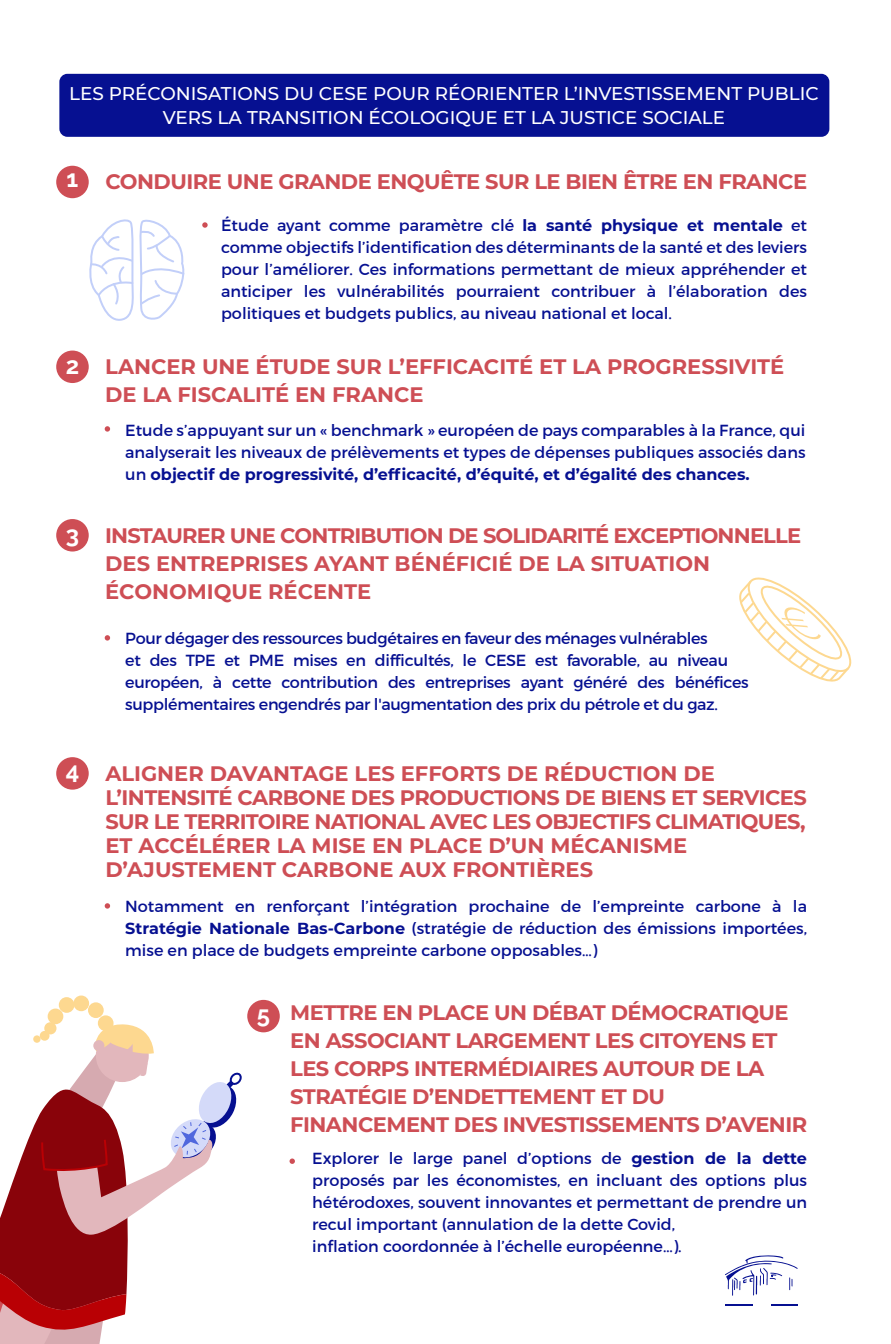
<style>
.page{position:relative;width:891px;height:1344px;background:#fff}
.page>*{position:absolute;margin:0;border:0;box-sizing:border-box;transform-origin:0 0}
.t1{font:700 23.8px "Raleway";color:#fff}
.t2{font:700 21px/28px "Montserrat";letter-spacing:-.025em;color:#ce4e55}
.t3{font:700 21px/28px "Montserrat";color:#ce4e55}
.t4{font:500 18.4px/24px "Montserrat";color:#fff;text-align:center}
.t5{font:16px/22px "Montserrat";color:#061091;text-align:justify}
.t6{font:16px/22px "Montserrat";letter-spacing:-.02em;color:#061091}
.s1{font-family:"Raleway";font-size:23.8px;color:#fff}
.s2{font-weight:700}
</style>
<div class="page">
<div style="left:59px;top:74px;width:770px;height:63px;background:#061091;border-radius:8px"></div>
<div style="left:56px;top:350px;width:33px;height:33px;background:#ce4e55;border-radius:50%"></div>
<div style="left:56px;top:519px;width:33px;height:32px;background:#ce4e55;border-radius:50%"></div>
<svg style="left:105px;top:426px;width:5px;height:6px"></svg>
<svg style="left:105px;top:635px;width:5px;height:5px"></svg>
<div style="left:56px;top:166px;width:33px;height:32px;background:#ce4e55;border-radius:50%"></div>
<svg style="left:725px;top:1304px;width:27px;height:1px"></svg>
<svg style="left:771px;top:1304px;width:26px;height:1px"></svg>
<svg style="left:725px;top:1255px;width:72px;height:40px"></svg>
<svg style="left:202px;top:222px;width:5px;height:6px"></svg>
<div style="left:247px;top:1000px;width:32px;height:32px;background:#ce4e55;border-radius:50%"></div>
<div style="left:56px;top:757px;width:33px;height:32px;background:#ce4e55;border-radius:50%"></div>
<svg style="left:105px;top:903px;width:5px;height:5px"></svg>
<svg style="left:289px;top:1158px;width:6px;height:6px"></svg>
<div style="left:99px;top:1016px;width:13px;height:14px;background:#fdd890;border-radius:50%"></div>
<div style="left:98px;top:1015px;width:15px;height:16px;border:2px solid #fdd890;border-radius:50%"></div>
<div style="left:89px;top:1003px;width:14px;height:14px;background:#fdd890;border-radius:50%"></div>
<div style="left:88px;top:1002px;width:16px;height:16px;border:2px solid #fdd890;border-radius:50%"></div>
<div style="left:74px;top:996px;width:14px;height:14px;background:#fdd890;border-radius:50%"></div>
<div style="left:73px;top:995px;width:16px;height:16px;border:2px solid #fdd890;border-radius:50%"></div>
<div style="left:60px;top:998px;width:13px;height:14px;background:#fdd890;border-radius:50%"></div>
<div style="left:59px;top:997px;width:15px;height:16px;border:2px solid #fdd890;border-radius:50%"></div>
<div style="left:49px;top:1009px;width:13px;height:14px;background:#fdd890;border-radius:50%"></div>
<div style="left:48px;top:1008px;width:15px;height:16px;border:2px solid #fdd890;border-radius:50%"></div>
<div style="left:44px;top:1022px;width:12px;height:12px;border:2px solid #fdd890;border-radius:50%"></div>
<svg style="left:0;top:1023px;width:242px;height:321px"></svg>
<svg style="left:739px;top:577px;width:113px;height:105px"></svg>
<svg style="left:89px;top:219px;width:96px;height:102px"></svg>
<p class="t4" style="left:69px;top:81px;width:750px">LES PRÉCONISATIONS DU CESE POUR RÉORIENTER L’INVESTISSEMENT PUBLIC<br>VERS LA TRANSITION ÉCOLOGIQUE ET LA JUSTICE SOCIALE</p>
<h2 class="t2" style="left:67px;top:167px;width:741px"><span class="s1">1</span> CONDUIRE UNE GRANDE ENQUÊTE SUR LE BIEN ÊTRE EN FRANCE</h2>
<p class="t5" style="left:221px;top:215px;width:587px">Étude ayant comme paramètre clé <span class="s2">la santé physique et mentale</span> et comme objectifs l’identification des déterminants de la santé et des leviers pour l’améliorer. Ces informations permettant de mieux appréhender et anticiper les vulnérabilités pourraient contribuer à l’élaboration des politiques et budgets publics, au niveau national et local.</p>
<h1 class="t1" style="left:66px;top:352px;width:15px">2</h1>
<h2 class="t3" style="left:105px;top:351px;width:680px">LANCER UNE ÉTUDE SUR L’EFFICACITÉ ET LA PROGRESSIVITÉ<br>DE LA FISCALITÉ EN FRANCE</h2>
<p class="t5" style="left:125px;top:420px;width:681px">Etude s’appuyant sur un « benchmark » européen de pays comparables à la France, qui analyserait les niveaux de prélèvements et types de dépenses publiques associés dans un <span class="s2">objectif de progressivité, d’efficacité, d’équité, et d’égalité des chances.</span></p>
<h1 class="t1" style="left:66px;top:520px;width:15px">3</h1>
<h2 class="t2" style="left:105px;top:520px;width:697px">INSTAURER UNE CONTRIBUTION DE SOLIDARITÉ EXCEPTIONNELLE<br>DES ENTREPRISES AYANT BÉNÉFICIÉ DE LA SITUATION<br>ÉCONOMIQUE RÉCENTE</h2>
<p class="t6" style="left:125px;top:627px;width:624px">Pour dégager des ressources budgétaires en faveur des ménages vulnérables<br>et des TPE et PME mises en difficultés, le CESE est favorable, au niveau européen, à cette contribution des entreprises ayant généré des bénéfices supplémentaires engendrés par l'augmentation des prix du pétrole et du gaz.</p>
<h1 class="t1" style="left:66px;top:756px;width:15px">4</h1>
<p class="t2" style="left:105px;top:760px;width:702px;line-height:24px">ALIGNER DAVANTAGE LES EFFORTS DE RÉDUCTION DE L’INTENSITÉ CARBONE DES PRODUCTIONS DE BIENS ET SERVICES SUR LE TERRITOIRE NATIONAL AVEC LES OBJECTIFS CLIMATIQUES, ET ACCÉLÉRER LA MISE EN PLACE D’UN MÉCANISME D’AJUSTEMENT CARBONE AUX FRONTIÈRES</p>
<p class="t5" style="left:125px;top:895px;width:683px">Notamment en renforçant l’intégration prochaine de l’empreinte carbone à la <span class="s2">Stratégie Nationale Bas-Carbone</span> (stratégie de réduction des émissions importées, mise en place de budgets empreinte carbone opposables…)</p>
<h1 class="t1" style="left:257px;top:1001px;width:15px">5</h1>
<h2 class="t2" style="left:290px;top:997px;width:518px">METTRE EN PLACE UN DÉBAT DÉMOCRATIQUE EN ASSOCIANT LARGEMENT LES CITOYENS ET LES CORPS INTERMÉDIAIRES AUTOUR DE LA STRATÉGIE D’ENDETTEMENT ET DU FINANCEMENT DES INVESTISSEMENTS D’AVENIR</h2>
<p class="t5" style="left:312px;top:1147px;width:496px;text-align:left">Explorer le large panel d’options de <span class="s2">gestion de la dette </span>proposés par les économistes, en incluant des options plus hétérodoxes, souvent innovantes et permettant de prendre un recul important (annulation de la dette Covid,<br>inflation coordonnée à l’échelle européenne…).</p>
</div>
